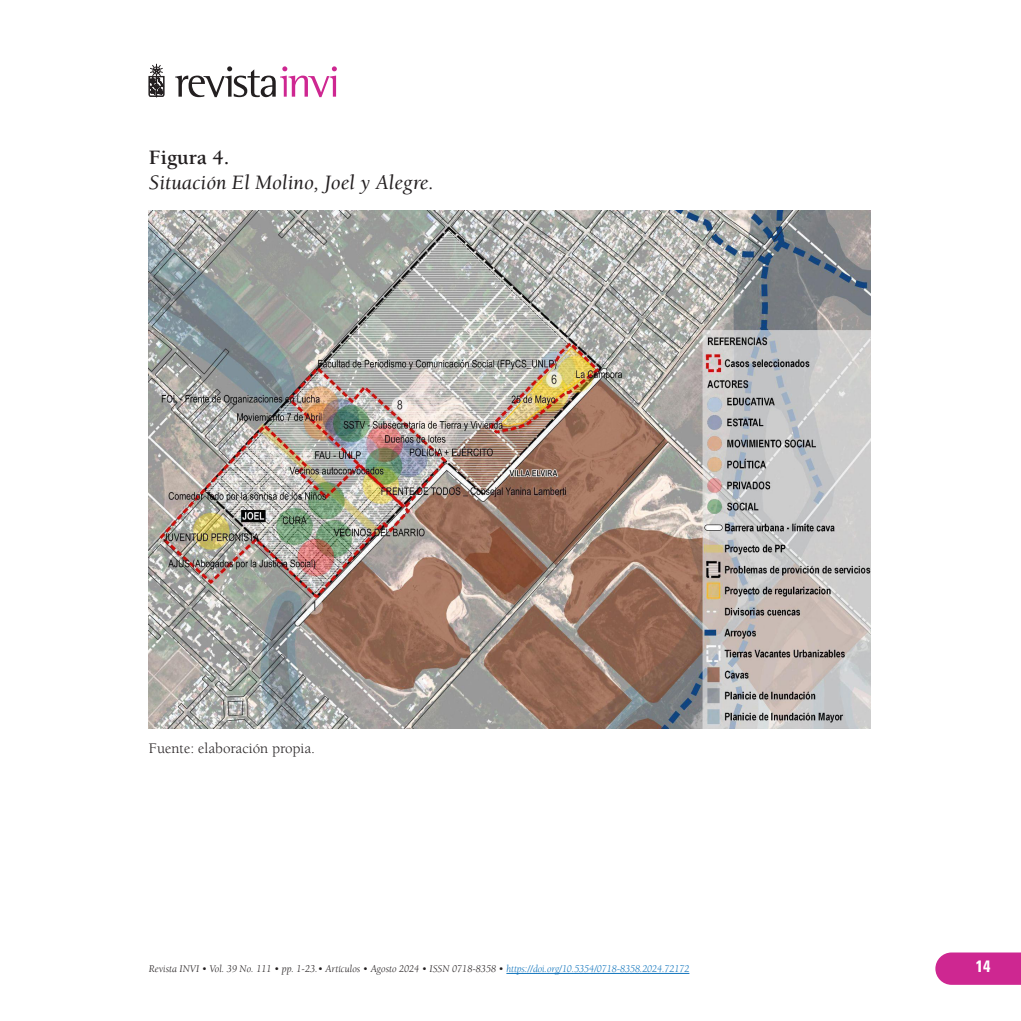
<style>
.page{position:relative;width:1021px;height:1021px;background:#fff}
.page>*{position:absolute;margin:0;border:0;box-sizing:border-box;transform-origin:0 0}
.sub_tablas{font:italic 21px "Berkeley Std";color:#231f20}
.sub_tablas-2{font:700 21px "Berkeley Std";color:#231f20}
.t1{font:700 condensed 16.5px "Univers LT Std";color:#fff}
.pie_de_foto{font:15px "Berkeley Std";color:#231f20}
.t2{font:italic 10.5px "Berkeley Std";color:#231f20}
.s1{font-style:inherit}
.s2{color:#1074bc}
</style>
<div class="page">
<svg style="left:175px;top:66px;width:162px;height:31px"></svg>
<svg style="left:149px;top:64px;width:15px;height:33px"></svg>
<svg style="left:935px;top:952px;width:85px;height:32px"></svg>
<hr style="left:506px;top:973px;width:183px;height:1px;background:#1074bc">
<img style="left:149px;top:210px;width:721px;height:518px">
<p class="sub_tablas-2" style="left:149px;top:146px;width:82px">Figura 4.</p>
<p class="sub_tablas" style="left:149px;top:171px;width:286px">Situación El Molino, Joel y Alegre.</p>
<p class="pie_de_foto" style="left:149px;top:740px;width:168px">Fuente: elaboración propia.</p>
<p class="t2" style="left:149px;top:963px;width:542px">Revista INVI • Vol. 39 No. 111 • pp. <span class="s1">1-23</span>.• Artículos • Agosto 2024 • ISSN 0718-8358 • <span class="s2">https://doi.org/10.5354/0718-8358.2024.72172</span></p>
<h2 class="t1" style="left:975px;top:956px;width:16px">14</h2>
</div>
